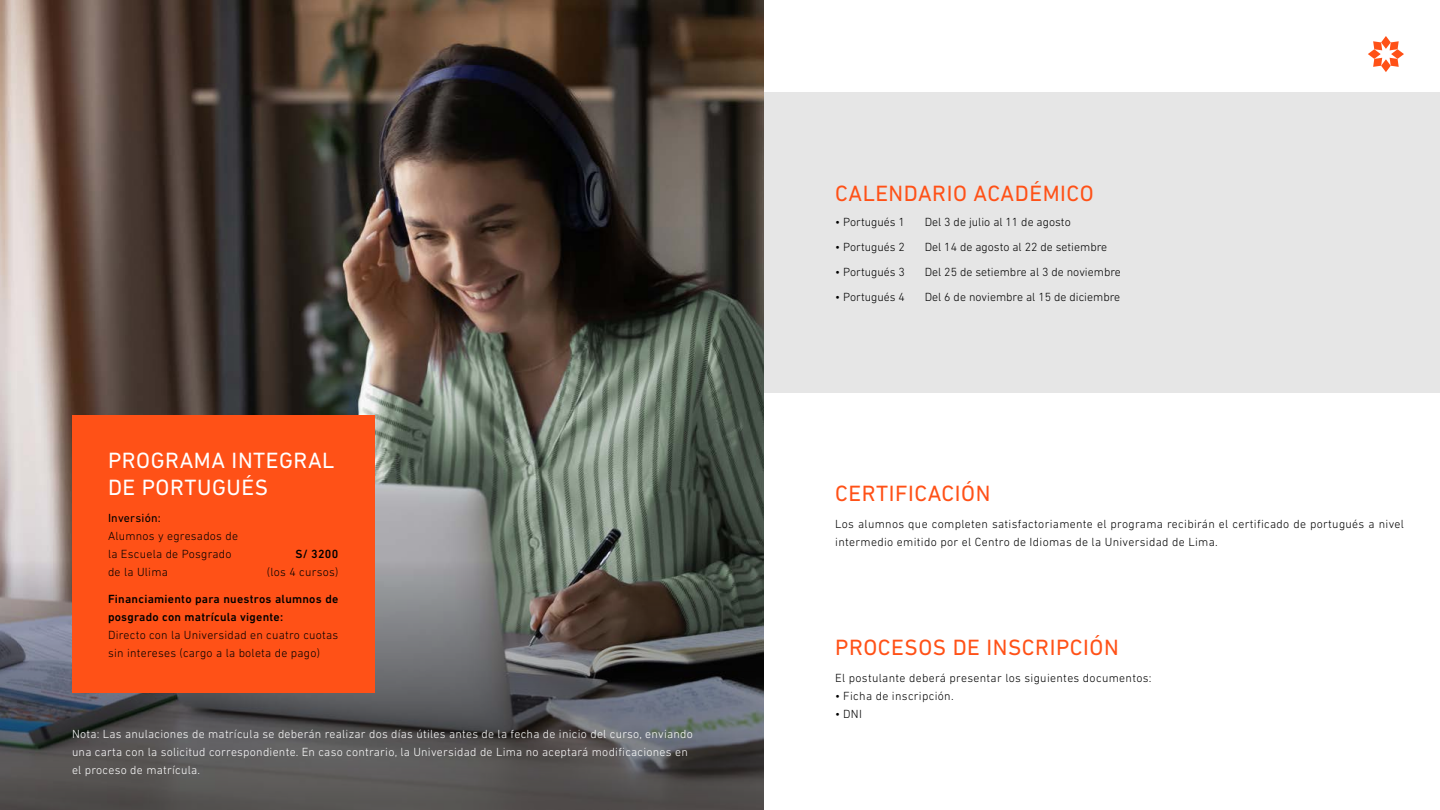
<style>
.page{position:relative;width:1440px;height:810px;background:#fff}
.page>*{position:absolute;margin:0;border:0;box-sizing:border-box;transform-origin:0 0}
.t1{font:22.5px "DIN Next LT Pro";letter-spacing:.025em;color:#ff5117}
.t2{font:22.5px/27px "DIN Next LT Pro";letter-spacing:.025em;color:#fff}
.t3{font:300 12px/18px "DIN Next LT Pro";letter-spacing:.02em;color:#000}
.t4{font:300 12px/18px "DIN Next LT Pro";letter-spacing:.02em;color:#fff}
.t5{font:300 12px/24.8px "DIN Next LT Pro";color:#000}
.t6{font:500 12px/18px "DIN Next LT Pro";letter-spacing:.02em;color:#000}
.t7{font:12px "DIN Next LT Pro";letter-spacing:.02em;color:#000}
</style>
<div class="page">
<div style="left:763px;top:92px;width:677px;height:300px;background:#e6e6e6"></div>
<img style="left:0;top:0;width:763px;height:556px">
<svg style="left:0;top:556px;width:763px;height:254px;background:#5a5a5b"></svg>
<svg style="left:1368px;top:36px;width:36px;height:36px"></svg>
<div style="left:72px;top:415px;width:302px;height:278px;background:#ff5117"></div>
<h1 class="t2" style="left:108px;top:447px;width:228px">PROGRAMA INTEGRAL<br>DE PORTUGUÉS</h1>
<p class="t7" style="left:108px;top:511px;width:54px">Inversión:</p>
<p class="t3" style="left:108px;top:527px;width:132px">Alumnos y egresados de la Escuela de Posgrado de la Ulima</p>
<p class="t6" style="left:108px;top:590px;width:232px">Financiamiento para nuestros alumnos de posgrado con matrícula vigente:</p>
<p class="t3" style="left:108px;top:626px;width:232px">Directo con la Universidad en cuatro cuotas sin intereses (cargo a la boleta de pago)</p>
<p class="t6" style="left:296px;top:545px;width:44px">S/ 3200</p>
<p class="t3" style="left:267px;top:563px;width:73px">(los 4 cursos)</p>
<p class="t4" style="left:72px;top:725px;width:623px">Nota: Las anulaciones de matrícula se deberán realizar dos días útiles antes de la fecha de inicio del curso, enviando una carta con la solicitud correspondiente. En caso contrario, la Universidad de Lima no aceptará modificaciones en el proceso de matrícula.</p>
<h1 class="t1" style="left:835px;top:180px;width:260px">CALENDARIO ACADÉMICO</h1>
<p class="t5" style="left:835px;top:210px;width:71px">• Portugués 1</p>
<p class="t5" style="left:835px;top:234px;width:71px">• Portugués 2</p>
<p class="t5" style="left:835px;top:259px;width:71px">• Portugués 3</p>
<p class="t5" style="left:835px;top:284px;width:71px">• Portugués 4</p>
<p class="t5" style="left:925px;top:210px;width:198px">Del 3 de julio al 11 de agosto<br>Del 14 de agosto al 22 de setiembre<br>Del 25 de setiembre al 3 de noviembre<br>Del 6 de noviembre al 15 de diciembre</p>
<h1 class="t1" style="left:835px;top:481px;width:157px">CERTIFICACIÓN</h1>
<p class="t3" style="left:835px;top:515px;width:570px">Los alumnos que completen satisfactoriamente el programa recibirán el certificado de portugués a nivel intermedio emitido por el Centro de Idiomas de la Universidad de Lima.</p>
<h1 class="t1" style="left:835px;top:634px;width:285px">PROCESOS DE INSCRIPCIÓN</h1>
<p class="t3" style="left:835px;top:669px;width:318px">El postulante deberá presentar los siguientes documentos:</p>
<p class="t3" style="left:835px;top:687px;width:120px">• Ficha de inscripción.</p>
<p class="t3" style="left:835px;top:705px;width:28px">• DNI</p>
</div>
